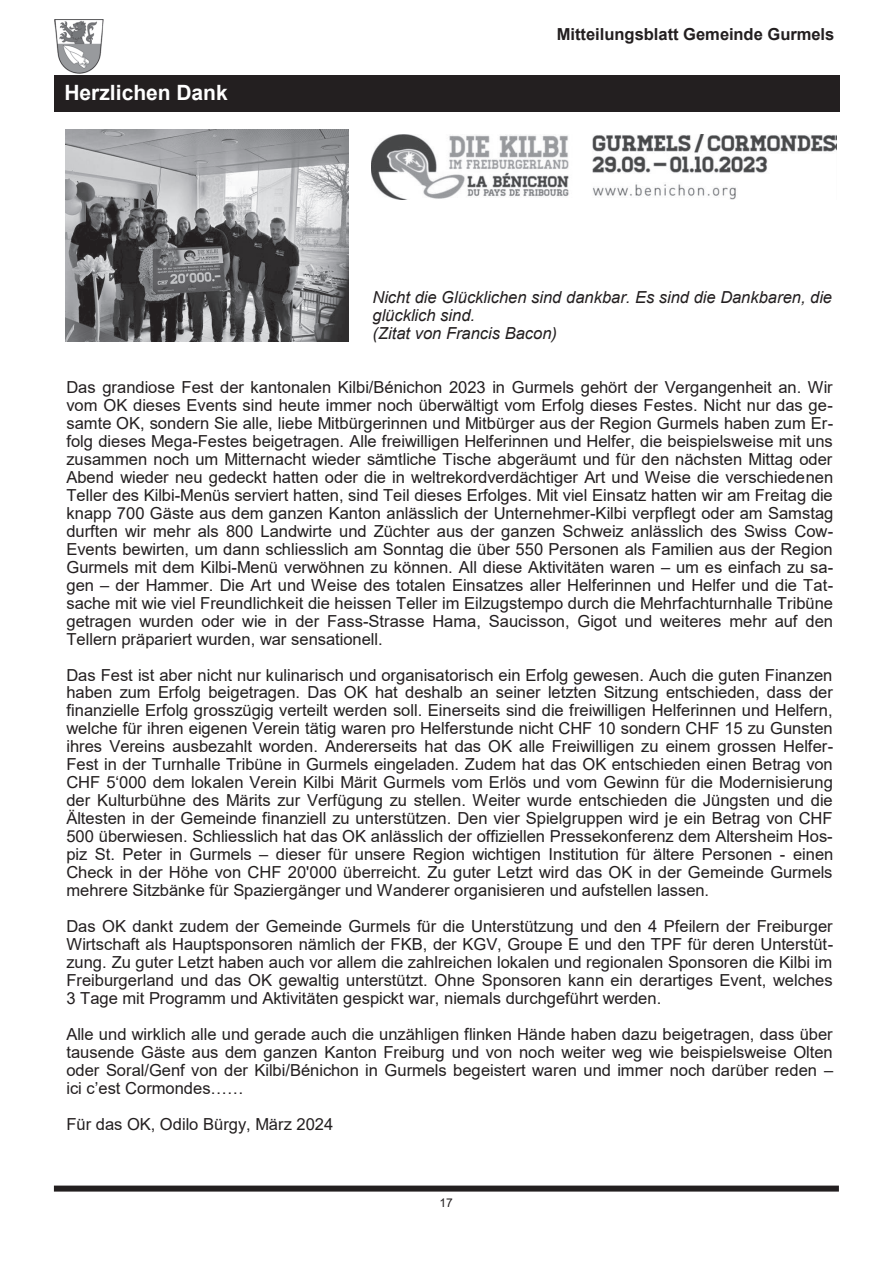
<style>
.page{position:relative;width:893px;height:1263px;background:#fff}
.page>*{position:absolute;margin:0;border:0;box-sizing:border-box;transform-origin:0 0}
.t1{font:700 21px "Arial";color:#fff}
.t2{font:16.5px/18px "Arial";color:#231f20;text-align:justify}
.t3{font:italic 16.5px/17.9px "Arial";color:#231f20}
.t4{font:700 16.5px "Arial";color:#231f20}
.t5{font:12px "Arial";color:#231f20}
</style>
<div class="page">
<img style="left:54px;top:19px;width:50px;height:54px">
<div style="left:54px;top:75px;width:786px;height:36px;background:#231f20"></div>
<div style="left:54px;top:1185px;width:785px;height:6px;background:#231f20"></div>
<img style="left:371px;top:134px;width:466px;height:65px">
<img style="left:66px;top:130px;width:282px;height:211px">
<p class="t1" style="left:64px;top:78px;width:165px">Herzlichen Dank</p>
<p class="t4" style="left:557px;top:23px;width:279px">Mitteilungsblatt Gemeinde Gurmels</p>
<p class="t3" style="left:372px;top:289px;width:461px">Nicht die Glücklichen sind dankbar. Es sind die Dankbaren, die glücklich sind.<br>(Zitat von Francis Bacon)</p>
<p class="t2" style="left:66px;top:378px;width:768px">Das grandiose Fest der kantonalen Kilbi/Bénichon 2023 in Gurmels gehört der Vergangenheit an. Wir vom OK dieses Events sind heute immer noch überwältigt vom Erfolg dieses Festes. Nicht nur das ge&shy;samte OK, sondern Sie alle, liebe Mitbürgerinnen und Mitbürger aus der Region Gurmels haben zum Er&shy;folg dieses Mega-Festes beigetragen. Alle freiwilligen Helferinnen und Helfer, die beispielsweise mit uns zusammen noch um Mitternacht wieder sämtliche Tische abgeräumt und für den nächsten Mittag oder Abend wieder neu gedeckt hatten oder die in weltrekordverdächtiger Art und Weise die verschiedenen Teller des Kilbi-Menüs serviert hatten, sind Teil dieses Erfolges. Mit viel Einsatz hatten wir am Freitag die knapp 700 Gäste aus dem ganzen Kanton anlässlich der Unternehmer-Kilbi verpflegt oder am Samstag durften wir mehr als 800 Landwirte und Züchter aus der ganzen Schweiz anlässlich des Swiss Cow-Events bewirten, um dann schliesslich am Sonntag die über 550 Personen als Familien aus der Region Gurmels mit dem Kilbi-Menü verwöhnen zu können. All diese Aktivitäten waren – um es einfach zu sa&shy;gen – der Hammer. Die Art und Weise des totalen Einsatzes aller Helferinnen und Helfer und die Tat&shy;sache mit wie viel Freundlichkeit die heissen Teller im Eilzugstempo durch die Mehrfachturnhalle Tribüne getragen wurden oder wie in der Fass-Strasse Hama, Saucisson, Gigot und weiteres mehr auf den Tellern präpariert wurden, war sensationell.</p>
<p class="t2" style="left:66px;top:666px;width:768px">Das Fest ist aber nicht nur kulinarisch und organisatorisch ein Erfolg gewesen. Auch die guten Finanzen haben zum Erfolg beigetragen. Das OK hat deshalb an seiner letzten Sitzung entschieden, dass der finanzielle Erfolg grosszügig verteilt werden soll. Einerseits sind die freiwilligen Helferinnen und Helfern, welche für ihren eigenen Verein tätig waren pro Helferstunde nicht CHF 10 sondern CHF 15 zu Gunsten ihres Vereins ausbezahlt worden. Andererseits hat das OK alle Freiwilligen zu einem grossen Helfer-Fest in der Turnhalle Tribüne in Gurmels eingeladen. Zudem hat das OK entschieden einen Betrag von CHF 5‘000 dem lokalen Verein Kilbi Märit Gurmels vom Erlös und vom Gewinn für die Modernisierung der Kulturbühne des Märits zur Verfügung zu stellen. Weiter wurde entschieden die Jüngsten und die Ältesten in der Gemeinde finanziell zu unterstützen. Den vier Spielgruppen wird je ein Betrag von CHF 500 überwiesen. Schliesslich hat das OK anlässlich der offiziellen Pressekonferenz dem Altersheim Hos&shy;piz St. Peter in Gurmels – dieser für unsere Region wichtigen Institution für ältere Personen - einen Check in der Höhe von CHF 20'000 überreicht. Zu guter Letzt wird das OK in der Gemeinde Gurmels mehrere Sitzbänke für Spaziergänger und Wanderer organisieren und aufstellen lassen.</p>
<p class="t2" style="left:66px;top:917px;width:768px">Das OK dankt zudem der Gemeinde Gurmels für die Unterstützung und den 4 Pfeilern der Freiburger Wirtschaft als Hauptsponsoren nämlich der FKB, der KGV, Groupe E und den TPF für deren Unterstüt&shy;zung. Zu guter Letzt haben auch vor allem die zahlreichen lokalen und regionalen Sponsoren die Kilbi im Freiburgerland und das OK gewaltig unterstützt. Ohne Sponsoren kann ein derartiges Event, welches 3 Tage mit Programm und Aktivitäten gespickt war, niemals durchgeführt werden.</p>
<p class="t2" style="left:66px;top:1025px;width:768px">Alle und wirklich alle und gerade auch die unzähligen flinken Hände haben dazu beigetragen, dass über tausende Gäste aus dem ganzen Kanton Freiburg und von noch weiter weg wie beispielsweise Olten oder Soral/Genf von der Kilbi/Bénichon in Gurmels begeistert waren und immer noch darüber reden – ici c’est Cormondes……</p>
<p class="t2" style="left:66px;top:1115px;width:268px">Für das OK, Odilo Bürgy, März 2024</p>
<p class="t5" style="left:440px;top:1194px;width:15px">17</p>
</div>
